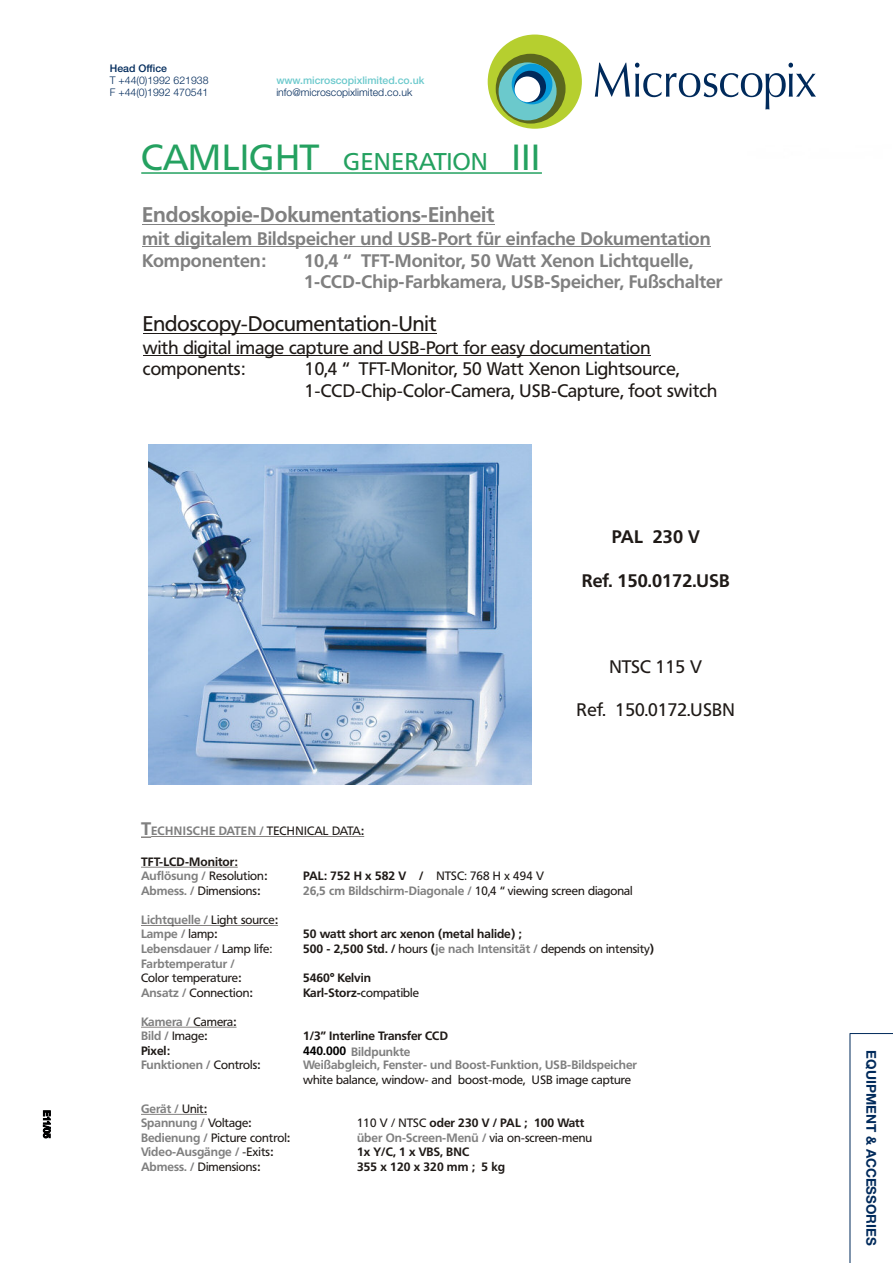
<style>
.page{position:relative;width:893px;height:1263px;background:#fff}
.page>*{position:absolute;margin:0;border:0;box-sizing:border-box;transform-origin:0 0}
.t1{font:36px "Frutiger BSK";letter-spacing:.02em;color:#24a160}
.t2{font:700 21px "Frutiger BSK";color:#808080}
.t3{font:21px "Frutiger BSK";color:#1f1a17}
.t4{font:18px/21.6px "Frutiger BSK";color:#1f1a17}
.t5{font:700 18px/21.8px "Frutiger BSK";color:#808080}
.t6{font:700 18px "Frutiger BSK";color:#1f1a17}
.t7{font:700 13.5px "Helvetica Neue";color:#002a5b}
.t8{font:700 12px/14.5px "Frutiger BSK";color:#808080}
.t9{font:700 12px/14.5px "Frutiger BSK";color:#1f1a17}
.t10{font:12px/14.5px "Frutiger BSK";color:#1f1a17}
.t11{font:700 12px "Frutiger BSK";letter-spacing:.02em;color:#808080}
.t12{font:300 10.5px/12px "Helvetica Neue";color:#002a5b}
.t13{font:500 10.5px "Helvetica Neue";color:#6bc9cc}
.t14{font:500 10.5px "Helvetica Neue";color:#002a5b}
.t15{font:9px "Arial";color:#1f1a17}
.s1{font-size:24px}
.s2{font-size:18px}
.s3{font-weight:400;color:#1f1a17}
.s4{color:#1f1a17}
.s5{color:#808080}
.s6{font-weight:400}
.s7{font-weight:700;color:#808080}
.s8{font-weight:700}
.s9{color:#000}
</style>
<div class="page">
<img style="left:148px;top:444px;width:383px;height:340px">
<hr style="left:143px;top:333px;width:294px;height:1px;background:#1f1a17">
<hr style="left:143px;top:355px;width:508px;height:1px;background:#1f1a17">
<hr style="left:142px;top:224px;width:352px;height:1px;background:#808080">
<hr style="left:142px;top:246px;width:569px;height:1px;background:#808080">
<hr style="left:151px;top:836px;width:116px;height:1px;background:#1f1a17">
<hr style="left:141px;top:867px;width:97px;height:1px;background:#1f1a17">
<hr style="left:141px;top:925px;width:70px;height:1px;background:#1f1a17">
<hr style="left:141px;top:1027px;width:53px;height:1px;background:#1f1a17">
<hr style="left:141px;top:1114px;width:41px;height:1px;background:#1f1a17">
<hr style="left:267px;top:836px;width:94px;height:1px;background:#1f1a17">
<hr style="left:211px;top:925px;width:64px;height:1px;background:#1f1a17">
<hr style="left:194px;top:1027px;width:39px;height:1px;background:#1f1a17">
<svg style="left:182px;top:1114px;width:25px;height:1px"></svg>
<hr style="left:141px;top:172px;width:401px;height:2px;background:#24a160">
<div style="left:488px;top:35px;width:94px;height:94px;background:#b6cf2f;border-radius:50%"></div>
<div style="left:496px;top:54px;width:69px;height:70px;background:#5b671e;border-radius:50%"></div>
<div style="left:499px;top:62px;width:58px;height:58px;background:#6bc9cc;border-radius:50%"></div>
<div style="left:512px;top:64px;width:40px;height:40px;background:#069ad9;border-radius:50%"></div>
<div style="left:514px;top:71px;width:32px;height:31px;background:#002a5b;border-radius:50%"></div>
<div style="left:515px;top:76px;width:25px;height:26px;background:#fff;border-radius:50%"></div>
<svg style="left:595px;top:63px;width:221px;height:46px"></svg>
<hr style="left:850px;top:1033px;width:1px;height:230px;background:#002a5b">
<hr style="left:850px;top:1033px;width:43px;height:1px;background:#002a5b">
<p class="t15" style="left:50px;top:1110px;width:29px;rotate:90deg">E11/05</p>
<p class="t14" style="left:110px;top:64px;width:59px">Head Office</p>
<p class="t12" style="left:110px;top:75px;width:100px">T +44(0)1992 621938<br>F +44(0)1992 470541</p>
<p class="t13" style="left:276px;top:76px;width:150px">www.microscopixlimited.co.uk</p>
<p class="t12" style="left:276px;top:87px;width:137px">info@microscopixlimited.co.uk</p>
<h1 class="t1" style="left:141px;top:145px;width:400px">CAMLIGHT <span class="s1">GENERATION</span> III</h1>
<h2 class="t2" style="left:142px;top:207px;width:354px">Endoskopie-Dokumentations-Einheit</h2>
<h3 class="t5" style="left:142px;top:230px;width:570px">mit digitalem Bildspeicher und USB-Port für einfache Dokumentation<br>Komponenten:</h3>
<h3 class="t5" style="left:304px;top:251px;width:420px">10,4 “ TFT-Monitor, 50 Watt Xenon Lichtquelle,<br>1-CCD-Chip-Farbkamera, USB-Speicher, Fußschalter</h3>
<h2 class="t3" style="left:143px;top:317px;width:295px">Endoscopy-Documentation-Unit</h2>
<h3 class="t4" style="left:143px;top:339px;width:509px">with digital image capture and USB-Port for easy documentation components:</h3>
<h3 class="t4" style="left:305px;top:360px;width:414px">10,4 “ TFT-Monitor, 50 Watt Xenon Lightsource,<br>1-CCD-Chip-Color-Camera, USB-Capture, foot switch</h3>
<h3 class="t6" style="left:612px;top:530px;width:89px">PAL 230 V</h3>
<h3 class="t6" style="left:582px;top:574px;width:149px">Ref. 150.0172.USB</h3>
<h3 class="t4" style="left:609px;top:658px;width:94px">NTSC 115 V</h3>
<h3 class="t4" style="left:577px;top:701px;width:160px">Ref. 150.0172.USBN</h3>
<p class="t11" style="left:141px;top:826px;width:225px"><span class="s2">T</span>ECHNISCHE DATEN / <span class="s3">TECHNICAL DATA</span><span class="s4">:</span></p>
<p class="t9" style="left:141px;top:856px;width:128px">TFT-LCD-Monitor:<br><span class="s5">Auflösung /</span> <span class="s6">Resolution</span>:</p>
<p class="t9" style="left:303px;top:870px;width:243px">PAL: 752 H x 582 V / <span class="s6">NTSC: 768 H x 494 V</span></p>
<p class="t10" style="left:141px;top:885px;width:121px"><span class="s7">Abmess. /</span> Dimensions<span class="s8">:</span></p>
<p class="t8" style="left:303px;top:885px;width:331px">26,5 cm Bildschirm-Diagonale / <span class="s3">10,4 “ viewing screen diagonal</span></p>
<p class="t8" style="left:141px;top:914px;width:138px">Lichtquelle / <span class="s3">Light source</span><span class="s4">:<br></span>Lampe / <span class="s3">lamp</span><span class="s4">:</span></p>
<p class="t9" style="left:303px;top:928px;width:220px">50 watt short arc xenon (metal halide) ;</p>
<p class="t8" style="left:141px;top:943px;width:132px">Lebensdauer / <span class="s3">Lamp life:</span></p>
<p class="t10" style="left:303px;top:943px;width:353px"><span class="s8">500 - 2,500 Std. /</span> hours <span class="s8">(</span><span class="s7">je nach Intensität /</span> depends on intensity<span class="s8">)</span></p>
<p class="t10" style="left:141px;top:957px;width:102px"><span class="s7">Farbtemperatur /<br></span>Color temperature<span class="s8">:</span></p>
<p class="t9" style="left:303px;top:972px;width:69px">5460° Kelvin</p>
<p class="t10" style="left:141px;top:986px;width:113px"><span class="s7">Ansatz /</span> Connection<span class="s8">:</span></p>
<p class="t9" style="left:303px;top:986px;width:117px">Karl-Storz-<span class="s6">compatible</span></p>
<p class="t8" style="left:141px;top:1015px;width:97px">Kamera / <span class="s3">Camera</span><span class="s4">:<br></span>Bild / <span class="s3">Image</span><span class="s4">:</span></p>
<p class="t9" style="left:303px;top:1030px;width:146px">1/3” Interline Transfer CCD</p>
<p class="t9" style="left:141px;top:1045px;width:31px">Pixel:</p>
<p class="t8" style="left:303px;top:1045px;width:109px"><span class="s9">440.000</span> Bildpunkte</p>
<p class="t8" style="left:141px;top:1059px;width:121px">Funktionen / <span class="s3">Controls</span><span class="s4">:</span></p>
<p class="t8" style="left:303px;top:1059px;width:335px">Weißabgleich, Fenster- und Boost-Funktion, USB-Bildspeicher</p>
<p class="t10" style="left:303px;top:1073px;width:330px">white balance, window- and boost-mode, USB image capture</p>
<p class="t8" style="left:141px;top:1103px;width:112px">Gerät / <span class="s3">Unit</span><span class="s4">:<br></span>Spannung / <span class="s3">Voltage</span><span class="s4">:</span></p>
<p class="t9" style="left:357px;top:1117px;width:229px"><span class="s6">110 V / NTSC</span> oder 230 V / PAL ; 100 Watt</p>
<p class="t10" style="left:141px;top:1132px;width:151px"><span class="s7">Bedienung /</span> Picture control<span class="s8">:</span></p>
<p class="t8" style="left:357px;top:1132px;width:237px">über On-Screen-Menü / <span class="s3">via on-screen-menu</span></p>
<p class="t8" style="left:141px;top:1146px;width:134px">Video-Ausgänge / <span class="s3">-Exits</span><span class="s4">:</span></p>
<p class="t9" style="left:357px;top:1146px;width:114px">1x Y/C, 1 x VBS, BNC</p>
<p class="t10" style="left:141px;top:1161px;width:121px"><span class="s7">Abmess. /</span> Dimensions<span class="s8">:</span></p>
<p class="t9" style="left:357px;top:1161px;width:149px">355 x 120 x 320 mm ; 5 kg</p>
<p class="t7" style="left:876px;top:1050px;width:197px;rotate:90deg">EQUIPMENT &amp; ACCESSORIES</p>
</div>
